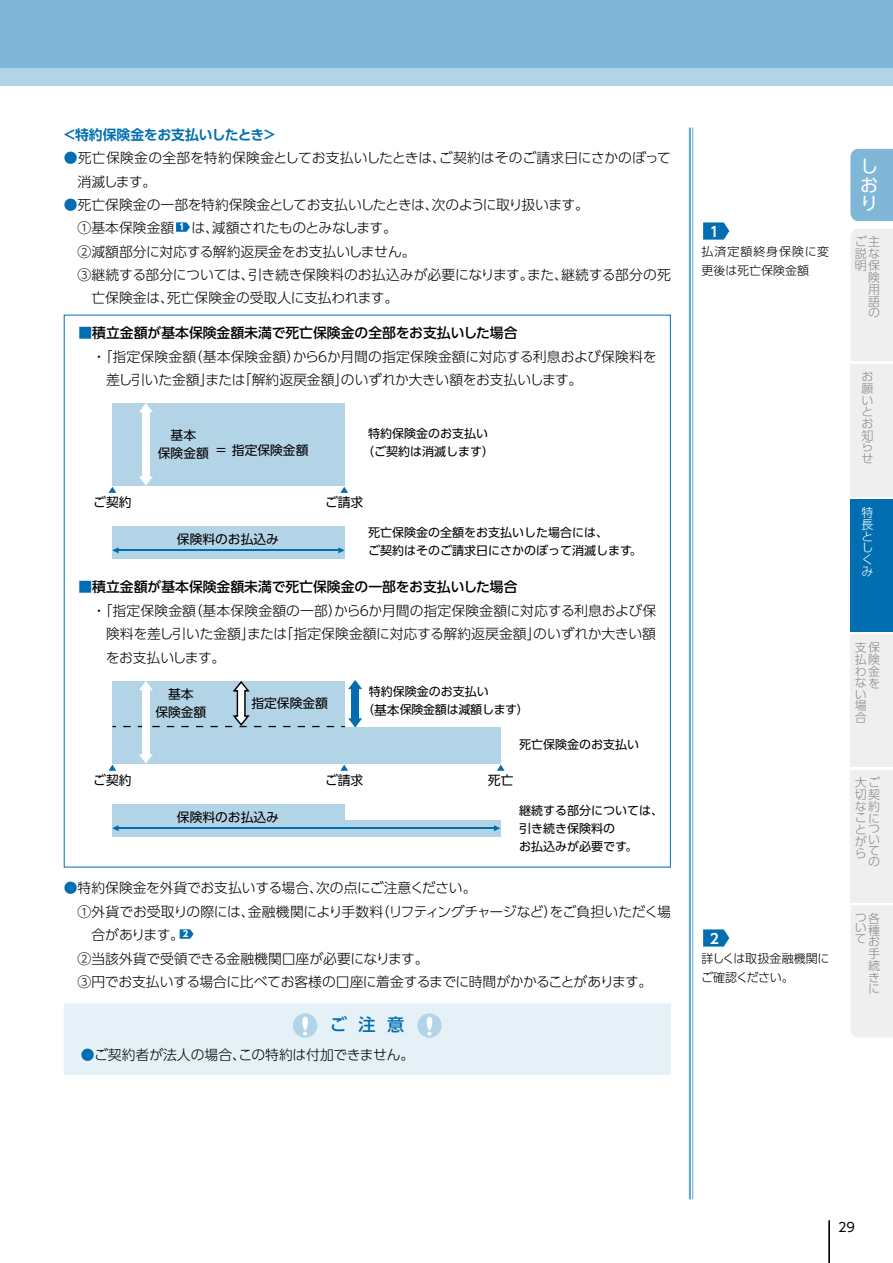
<style>
.page{position:relative;width:893px;height:1263px;background:#fff}
.page>*{position:absolute;margin:0;border:0;box-sizing:border-box;transform-origin:0 0}
.t1{font:18px/18.5px "UD Shin Go Pr 6";color:#fff;text-align:justify}
.t2{font:500 17.25px "UD Shin Go Pr 6";color:#006eb0}
.t3{font:300 13.8px/23.4px "UD Shin Go Pr 6";letter-spacing:-.005em;color:#000}
.t4{font:300 13.8px "UD Shin Go Pr 6";letter-spacing:-.03em;color:#000}
.t5{font:500 13.8px "UD Shin Go Pr 6";color:#000}
.t6{font:300 13.8px "UD Shin Go Pr 6";letter-spacing:-.025em;color:#000}
.t7{font:700 13.8px "UD Shin Go Pr 6 De";letter-spacing:-.005em;color:#006eb0}
.t8{font:300 13.8px "UD Shin Go Pr 6";letter-spacing:-.035em;color:#000}
.t9{font:700 13.8px "UD Shin Go Pr 6 De";color:#fff}
.t10{font:12.75px/18px "UD Shin Go Pr 6";color:#000;text-align:center}
.t11{font:12px/18px "UD Shin Go Pr 6";color:#000}
.t12{font:300 12px/11.7px "UD Shin Go Pr 6";color:#898989}
.t13{font:300 12px/19.2px "UD Shin Go Pr 6";letter-spacing:.04em;color:#000}
.t14{font:300 12px/19.2px "UD Shin Go Pr 6";color:#000}
.t15{font:300 12px/11.9px "UD Shin Go Pr 6";color:#fff}
.s1{color:#006eb0}
.s2{font-size:12.75px}
</style>
<div class="page">
<div style="left:0;top:0;width:893px;height:85px;background:#80b6d8"></div>
<div style="left:0;top:68px;width:893px;height:17px;background:#b3d3e7"></div>
<hr style="left:692px;top:128px;width:1px;height:1071px;background:#66a8d0">
<hr style="left:689px;top:128px;width:2px;height:1071px;background:#66a8d0">
<svg style="left:176px;top:222px;width:14px;height:10px"></svg>
<div style="left:112px;top:403px;width:233px;height:82px;background:#b3d3e7"></div>
<div style="left:112px;top:526px;width:233px;height:32px;background:#b3d3e7"></div>
<svg style="left:139px;top:403px;width:14px;height:9px"></svg>
<svg style="left:139px;top:476px;width:14px;height:10px"></svg>
<div style="left:142px;top:410px;width:8px;height:68px;background:#fff"></div>
<svg style="left:108px;top:487px;width:8px;height:6px"></svg>
<svg style="left:340px;top:487px;width:8px;height:6px"></svg>
<svg style="left:112px;top:547px;width:7px;height:6px"></svg>
<svg style="left:338px;top:547px;width:7px;height:6px"></svg>
<hr style="left:115px;top:550px;width:225px;height:1px;background:#006eb0">
<div style="left:112px;top:681px;width:233px;height:82px;background:#b3d3e7"></div>
<div style="left:323px;top:727px;width:178px;height:36px;background:#b3d3e7"></div>
<div style="left:323px;top:820px;width:178px;height:16px;background:#b3d3e7"></div>
<div style="left:112px;top:804px;width:233px;height:32px;background:#b3d3e7"></div>
<svg style="left:108px;top:765px;width:8px;height:6px"></svg>
<svg style="left:340px;top:765px;width:8px;height:6px"></svg>
<svg style="left:497px;top:765px;width:8px;height:6px"></svg>
<svg style="left:112px;top:825px;width:7px;height:6px"></svg>
<svg style="left:494px;top:825px;width:6px;height:6px"></svg>
<hr style="left:115px;top:827px;width:381px;height:2px;background:#006eb0">
<svg style="left:123px;top:680px;width:239px;height:47px"></svg>
<svg style="left:139px;top:754px;width:14px;height:9px"></svg>
<div style="left:142px;top:687px;width:8px;height:69px;background:#fff"></div>
<svg style="left:180px;top:929px;width:14px;height:10px"></svg>
<div style="left:64px;top:1003px;width:607px;height:72px;background:#e6f0f7"></div>
<svg style="left:703px;top:222px;width:26px;height:18px"></svg>
<svg style="left:703px;top:929px;width:26px;height:17px"></svg>
<hr style="left:829px;top:1220px;width:1px;height:43px;background:#000">
<div style="left:850px;top:149px;width:43px;height:72px;background:#80b6d8"></div>
<div style="left:851px;top:229px;width:42px;height:132px;background:#efefef"></div>
<div style="left:851px;top:905px;width:42px;height:132px;background:#efefef"></div>
<div style="left:850px;top:364px;width:43px;height:132px;background:#efefef"></div>
<div style="left:850px;top:499px;width:43px;height:133px;background:#006eb0"></div>
<div style="left:850px;top:635px;width:43px;height:132px;background:#efefef"></div>
<div style="left:850px;top:770px;width:43px;height:132px;background:#efefef"></div>
<p class="t7" style="left:63px;top:123px;width:216px">＜特約保険金をお支払いしたとき＞</p>
<p class="t3" style="left:78px;top:146px;width:595px;text-indent:-14px"><span class="s1">●</span>死亡保険金の全部を特約保険金としてお支払いしたときは、ご契約はそのご請求日にさかのぼって消滅します。</p>
<p class="t4" style="left:64px;top:193px;width:527px"><span class="s1">●</span>死亡保険金の一部を特約保険金としてお支払いしたときは、次のように取り扱います。</p>
<p class="t3" style="left:78px;top:216px;width:321px">①基本保険金額 <sup>1</sup> は、減額されたものとみなします。</p>
<p class="t3" style="left:78px;top:239px;width:340px">②減額部分に対応する解約返戻金をお支払いしません。</p>
<p class="t3" style="left:78px;top:263px;width:595px">③継続する部分については、引き続き保険料のお払込みが必要になります。また、継続する部分の死</p>
<p class="t3" style="left:91px;top:286px;width:308px">亡保険金は、死亡保険金の受取人に支払われます。</p>
<p class="t5" style="left:78px;top:322px;width:441px"><span class="s1">■</span>積立金額が基本保険金額未満で死亡保険金の全部をお支払いした場合</p>
<p class="t3" style="left:92px;top:344px;width:566px">・「指定保険金額（基本保険金額）から６か月間の指定保険金額に対応する利息および保険料を</p>
<p class="t3" style="left:106px;top:368px;width:478px">差し引いた金額」または「解約返戻金額」のいずれか大きい額をお支払いします。</p>
<p class="t10" style="left:158px;top:426px;width:53px">基本<br>保険金額</p>
<p class="t10" style="left:155px;top:441px;width:155px">　　　　 ＝ 指定保険金額</p>
<p class="t11" style="left:362px;top:424px;width:133px;text-align:center">特約保険金のお支払い（ご契約は消滅します）</p>
<p class="t10" style="left:93px;top:492px;width:40px">ご契約</p>
<p class="t10" style="left:325px;top:492px;width:40px">ご請求</p>
<p class="t10" style="left:177px;top:530px;width:104px">保険料のお払込み</p>
<p class="t11" style="left:368px;top:523px;width:275px">死亡保険金の全額をお支払いした場合には、<br>ご契約はそのご請求日にさかのぼって消滅します。</p>
<p class="t5" style="left:78px;top:576px;width:441px"><span class="s1">■</span>積立金額が基本保険金額未満で死亡保険金の一部をお支払いした場合</p>
<p class="t3" style="left:92px;top:598px;width:565px">・「指定保険金額（基本保険金額の一部）から６か月間の指定保険金額に対応する利息および保</p>
<p class="t3" style="left:106px;top:622px;width:551px">険料を差し引いた金額」または「指定保険金額に対応する解約返戻金額」のいずれか大きい額</p>
<p class="t8" style="left:106px;top:646px;width:121px">をお支払いします。</p>
<p class="t11" style="left:362px;top:682px;width:168px;line-height:18.5px;text-indent:6px">特約保険金のお支払い<br>（<span class="s2">基本</span>保険金額は減額します）</p>
<p class="t11" style="left:519px;top:735px;width:121px">死亡保険金のお支払い</p>
<p class="t10" style="left:155px;top:684px;width:53px">基本<br>保険金額</p>
<p class="t10" style="left:251px;top:693px;width:78px">指定保険金額</p>
<p class="t10" style="left:93px;top:770px;width:40px">ご契約</p>
<p class="t10" style="left:325px;top:770px;width:40px">ご請求</p>
<p class="t10" style="left:177px;top:808px;width:104px">保険料のお払込み</p>
<p class="t10" style="left:488px;top:770px;width:27px">死亡</p>
<p class="t11" style="left:519px;top:801px;width:145px">継続する部分については、引き続き保険料の<br>お払込みが必要です。</p>
<p class="t3" style="left:64px;top:876px;width:414px"><span class="s1">●</span>特約保険金を外貨でお支払いする場合、次の点にご注意ください。</p>
<p class="t6" style="left:78px;top:900px;width:595px">①外貨でお受取りの際には、金融機関により手数料（リフティングチャージなど）をご負担いただく場</p>
<p class="t3" style="left:91px;top:923px;width:98px">合があります。<sup>2</sup></p>
<p class="t3" style="left:78px;top:946px;width:352px">②当該外貨で受領できる金融機関口座が必要になります。</p>
<p class="t4" style="left:78px;top:971px;width:576px">③円でお支払いする場合に比べてお客様の口座に着金するまでに時間がかかることがあります。</p>
<p class="t2" style="left:330px;top:1011px;width:76px">ご 注 意</p>
<p class="t3" style="left:81px;top:1043px;width:335px"><span class="s1">●</span>ご契約者が法人の場合、この特約は付加できません。</p>
<p class="t9" style="left:710px;top:220px;width:11px">1</p>
<p class="t13" style="left:702px;top:242px;width:129px">払済定額終身保険に変更後は死亡保険金額</p>
<p class="t9" style="left:710px;top:927px;width:11px">2</p>
<p class="t14" style="left:701px;top:949px;width:130px">詳しくは取扱金融機関にご確認ください。</p>
<h1 class="t1" style="left:860px;top:157px;width:19px">しおり</h1>
<p class="t12" style="left:855px;top:235px;width:26px;text-align:right">ご主説な明保険用語の</p>
<p class="t12" style="left:861px;top:370px;width:13px;text-align:justify">お願いとお知らせ</p>
<p class="t15" style="left:861px;top:506px;width:13px">特長としくみ</p>
<p class="t12" style="left:855px;top:641px;width:26px">支保払険わ金なをい場合</p>
<p class="t12" style="left:855px;top:777px;width:27px">大ご切契な約こにとつ</p>
<p class="t12" style="left:855px;top:835px;width:14px">がら</p>
<p class="t12" style="left:868px;top:833px;width:13px;line-height:11.1px;text-align:justify">いての</p>
<p class="t12" style="left:855px;top:912px;width:26px;line-height:10.5px">つ各いて</p>
<p class="t12" style="left:868px;top:924px;width:13px;text-align:justify">種お手続きに</p>
<p class="t10" style="left:838px;top:1217px;width:18px">29</p>
</div>
